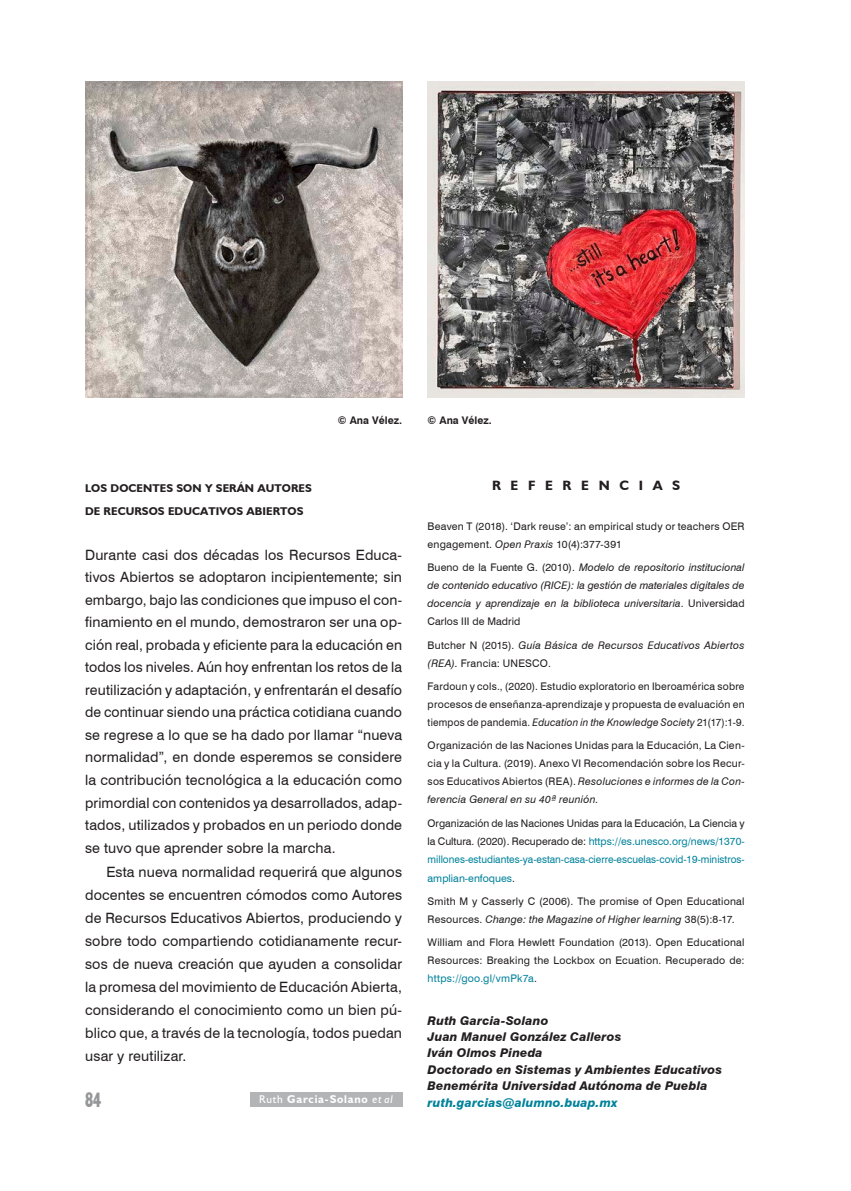
<style>
.page{position:relative;width:851px;height:1191px;background:#fff}
.page>*{position:absolute;margin:0;border:0;box-sizing:border-box;transform-origin:0 0}
.t1{font:700 condensed 21px "Humanist 521 BT Xtra";color:#949698;scale:.75 1}
.t2{font:14.25px/22.5px "Swiss 721 BT";letter-spacing:.01em;color:#231f20;text-align:justify}
.t3{font:700 13.5px "Humanist 521 BT";letter-spacing:.72em;color:#231f20}
.t4{font:italic 800 12px/16.5px "Swiss 721 BT";letter-spacing:.01em;color:#231f20}
.t5{font:italic 800 12px "Swiss 721 BT";letter-spacing:.01em;color:#00829b}
.t6{font:700 11.25px/22.5px "Humanist 521 BT";letter-spacing:.01em;color:#231f20}
.t7{font:700 11.25px "Humanist 521 BT";color:#fff}
.t8{font:10.5px/18px "Swiss 721 BT";letter-spacing:.02em;color:#231f20;text-align:justify}
.t9{font:italic 10.5px/18px "Swiss 721 BT";letter-spacing:.005em;color:#231f20;text-align:justify}
.t10{font:10.5px/18.5px "Swiss 721 BT";color:#00829b;text-align:justify}
.t11{font:700 10.5px "Swiss 721 BT";letter-spacing:.005em;color:#231f20}
.s1{font-weight:800}
.s2{font-weight:400}
.s3{font-weight:400;font-style:italic}
.s4{font-style:italic}
.s5{font-style:normal}
.s6{color:#231f20}
.s7{color:#00829b}
</style>
<div class="page">
<div style="left:250px;top:1092px;width:152px;height:14px;background:#b2b4b6"></div>
<img style="left:85px;top:82px;width:317px;height:316px">
<img style="left:427px;top:82px;width:317px;height:316px">
<p class="t11" style="left:338px;top:413px;width:66px"><span class="s1">©</span> Ana Vélez.</p>
<p class="t11" style="left:427px;top:413px;width:66px"><span class="s1">©</span> Ana Vélez.</p>
<p class="t6" style="left:85px;top:477px;width:228px">LOS DOCENTES SON Y SERÁN AUTORES<br>DE RECURSOS EDUCATIVOS ABIERTOS</p>
<p class="t2" style="left:85px;top:543px;width:318px">Durante casi dos décadas los Recursos Educa&shy;tivos Abiertos se adoptaron incipientemente; sin embargo, bajo las condiciones que impuso el con&shy;finamiento en el mundo, demostraron ser una op&shy;ción real, probada y eficiente para la educación en todos los niveles. Aún hoy enfrentan los retos de la reutilización y adaptación, y enfrentarán el desafío de continuar siendo una práctica cotidiana cuando se regrese a lo que se ha dado por llamar “nueva normalidad”, en donde esperemos se considere la contribución tecnológica a la educación como primordial con contenidos ya desarrollados, adap&shy;tados, utilizados y probados en un periodo donde se tuvo que aprender sobre la marcha.</p>
<p class="t2" style="left:85px;top:860px;width:318px;line-height:23px;text-indent:21px">Esta nueva normalidad requerirá que algunos docentes se encuentren cómodos como Autores de Recursos Educativos Abiertos, produciendo y sobre todo compartiendo cotidianamente recur&shy;sos de nueva creación que ayuden a consolidar la promesa del movimiento de Educación Abierta, considerando el conocimiento como un bien pú&shy;blico que, a través de la tecnología, todos puedan usar y reutilizar.</p>
<h1 class="t1" style="left:85px;top:1086px;width:23px">84</h1>
<p class="t7" style="left:259px;top:1092px;width:135px"><span class="s2">Ruth</span> GARCIA-SOLANO <span class="s3">et al</span></p>
<p class="t3" style="left:492px;top:477px;width:190px">REFER ENCIAS</p>
<p class="t8" style="left:427px;top:517px;width:318px">Beaven T (2018). ‘Dark reuse’: an empirical study or teachers OER engagement. <span class="s4">Open Praxis</span> 10(4):377-391</p>
<p class="t9" style="left:427px;top:558px;width:318px"><span class="s5">Bueno de la Fuente G. (2010).</span> Modelo de repositorio institucional de contenido educativo (RICE): la gestión de materiales digitales de docencia y aprendizaje en la biblioteca universitaria<span class="s5">. Universidad Carlos III de Madrid</span></p>
<p class="t9" style="left:427px;top:635px;width:318px;line-height:18.6px"><span class="s5">Butcher N (2015).</span> Guía Básica de Recursos Educativos Abiertos (REA). <span class="s5">Francia: UNESCO.</span></p>
<p class="t8" style="left:427px;top:677px;width:318px">Fardoun y cols., (2020). Estudio exploratorio en Iberoamérica sobre procesos de enseñanza-aprendizaje y propuesta de evaluación en tiempos de pandemia. <span class="s4">Education in the Knowledge Society</span> 21(17):1-9.</p>
<p class="t8" style="left:427px;top:736px;width:318px">Organización de las Naciones Unidas para la Educación, La Cien&shy;cia y la Cultura. (2019). Anexo VI Recomendación sobre los Recur&shy;sos Educativos Abiertos (REA). <span class="s4">Resoluciones e informes de la Con&shy;ferencia General en su 40ª reunión</span>.</p>
<p class="t10" style="left:427px;top:813px;width:318px"><span class="s6">Organización de las Naciones Unidas para la Educación, La Ciencia y la Cultura. (2020). Recuperado de:</span> https://es.unesco.org/news/1370- millones-estudiantes-ya-estan-casa-cierre-escuelas-covid-19-ministros&shy;amplian-enfoques<span class="s6">.</span></p>
<p class="t8" style="left:427px;top:891px;width:318px">Smith M y Casserly C (2006). The promise of Open Educational<br>Resources. <span class="s4">Change: the Magazine of Higher learning</span> 38(5):8-17.</p>
<p class="t8" style="left:427px;top:933px;width:318px">William and Flora Hewlett Foundation (2013). Open Educational Resources: Breaking the Lockbox on Ecuation. Recuperado de: <span class="s7">https://goo.gl/vmPk7a</span>.</p>
<p class="t4" style="left:427px;top:1012px;width:296px">Ruth Garcia-Solano<br>Juan Manuel González Calleros<br>Iván Olmos Pineda<br>Doctorado en Sistemas y Ambientes Educativos<br>Benemérita Universidad Autónoma de Puebla</p>
<p class="t5" style="left:427px;top:1095px;width:192px">ruth.garcias@alumno.buap.mx</p>
</div>
